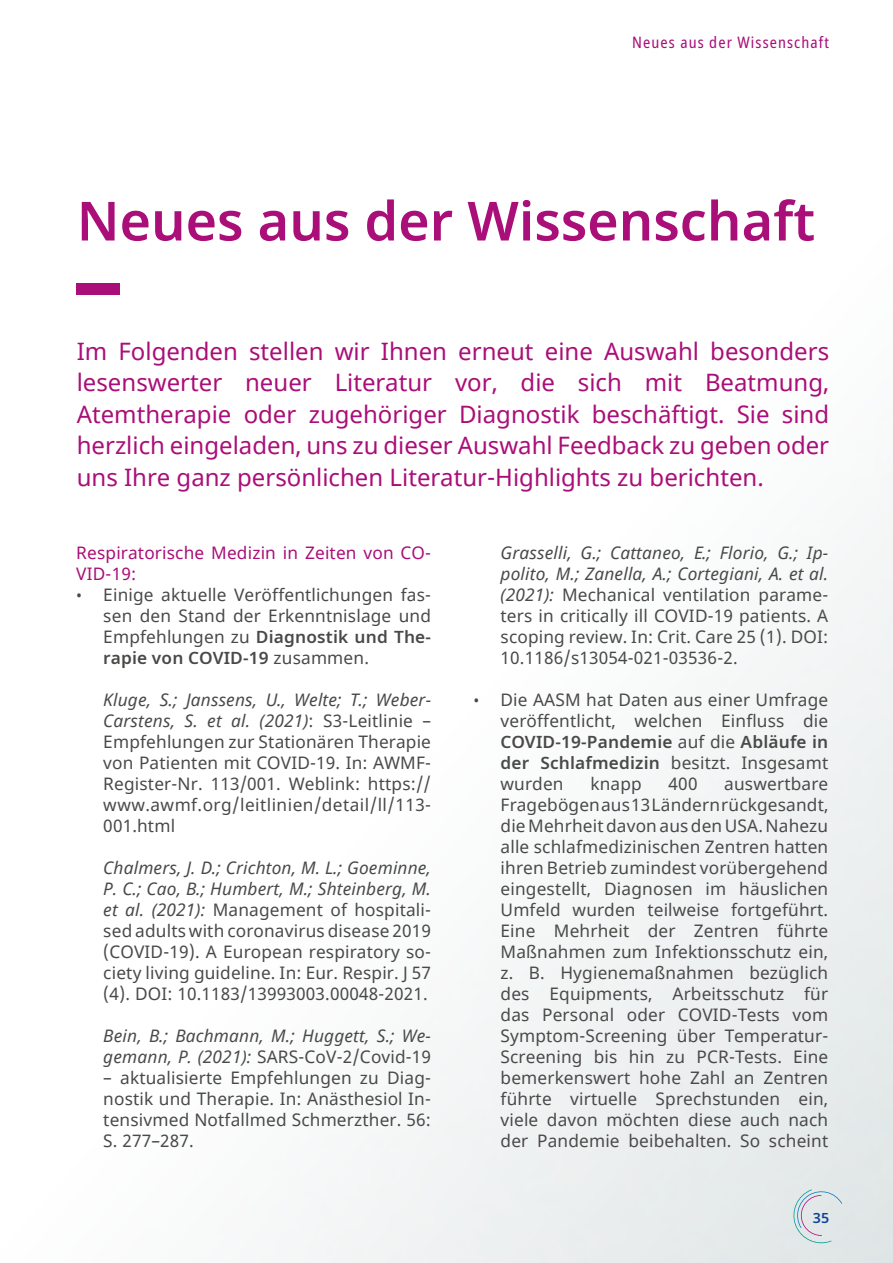
<style>
.page{position:relative;width:893px;height:1263px;background:#fff}
.page>*{position:absolute;margin:0;border:0;box-sizing:border-box;transform-origin:0 0}
.t1{font:600 54px "Noto Sans";color:#aa0e78}
.t2{font:24px/31.5px "Noto Sans";color:#aa0e78;text-align:justify}
.t3{font:17.25px/21px "Noto Sans";letter-spacing:.01em;color:#494948;text-align:justify}
.t4{font:italic 17.25px/21px "Noto Sans";letter-spacing:.01em;color:#494948}
.t5{font:17.25px/21px "Noto Sans";letter-spacing:.01em;color:#aa0e78}
.t6{font:condensed 15.75px "Noto Sans";letter-spacing:.07em;color:#aa0e78}
.t7{font:600 14.25px "Noto Sans";color:#0f4396}
.s1{font-size:15.75px}
.s2{font-weight:600}
.s3{font-style:italic}
.s4{font-style:normal}
</style>
<div class="page">
<img style="left:76px;top:283px;width:817px;height:980px">
<div style="left:77px;top:283px;width:43px;height:12px;background:#aa0e78"></div>
<svg style="left:793px;top:1188px;width:49px;height:56px;background:#d6dfe3"></svg>
<p class="t6" style="left:632px;top:31px;width:198px">Neues aus der Wissenschaft</p>
<h1 class="t1" style="left:77px;top:183px;width:740px">Neues aus der Wissenschaft</h1>
<p class="t2" style="left:77px;top:336px;width:754px">Im Folgenden stellen wir Ihnen erneut eine Auswahl besonders lesenswerter neuer Literatur vor, die sich mit Beatmung, Atemtherapie oder zugehöriger Diagnostik beschäftigt. Sie sind herzlich eingeladen, uns zu dieser Auswahl Feedback zu geben oder uns Ihre ganz persönlichen Literatur-Highlights zu berichten.</p>
<p class="t5" style="left:76px;top:543px;width:356px">Respiratorische Medizin in Zeiten von CO-<br>VID-19:</p>
<p class="t3" style="left:103px;top:585px;width:329px;text-indent:-27px"><span class="s1">•</span> Einige aktuelle Veröffentlichungen fas&shy;sen den Stand der Erkenntnislage und Empfehlungen zu <span class="s2">Diagnostik und The&shy;rapie von COVID-19</span> zusammen.</p>
<p class="t3" style="left:103px;top:690px;width:329px"><span class="s3">Kluge, S.; Janssens, U., Welte; T.; Weber-Carstens, S. et al. (2021)</span>: S3-Leitlinie – Empfehlungen zur Stationären Therapie von Patienten mit COVID-19. In: AWMF-Register-Nr. 113/001. Weblink: https:// www.awmf.org/leitlinien/detail/ll/113- 001.html</p>
<p class="t3" style="left:103px;top:858px;width:329px"><span class="s3">Chalmers, J. D.; Crichton, M. L.; Goeminne, P. C.; Cao, B.; Humbert, M.; Shteinberg, M. et al. (2021):</span> Management of hospitali&shy;sed adults with coronavirus disease 2019 (COVID-19). A European respiratory so&shy;ciety living guideline. In: Eur. Respir. J 57 (4). DOI: 10.1183/13993003.00048-2021.</p>
<p class="t4" style="left:103px;top:1025px;width:329px">Bein, B.; Bachmann, M.; Huggett, S.; We&shy;gemann, P. (2021): <span class="s4">SARS-CoV-2/Covid-19</span></p>
<p class="t3" style="left:103px;top:1068px;width:329px">– aktualisierte Empfehlungen zu Diag&shy;nostik und Therapie. In: Anästhesiol In&shy;tensivmed Notfallmed Schmerzther. 56:<br>S. 277–287.</p>
<p class="t3" style="left:501px;top:543px;width:329px"><span class="s3">Grasselli, G.; Cattaneo, E.; Florio, G.; Ip&shy;polito, M.; Zanella, A.; Cortegiani, A. et al. (2021):</span> Mechanical ventilation parame&shy;ters in critically ill COVID-19 patients. A scoping review. In: Crit. Care 25 (1). DOI:<br>10.1186/s13054-021-03536-2.</p>
<p class="t3" style="left:501px;top:690px;width:329px;text-indent:-27px"><span class="s1">•</span> Die AASM hat Daten aus einer Umfrage veröffentlicht, welchen Einfluss die <span class="s2">COVID-19-Pandemie</span> auf die <span class="s2">Abläufe in der Schlafmedizin</span> besitzt. Insgesamt wurden</p>
<p class="t3" style="left:501px;top:774px;width:329px;text-indent:224px">auswertbare Fragebögen aus 13 Ländern rückgesandt, die Mehrheit davon aus den USA. Nahezu alle schlafmedizinischen Zentren hatten ihren Betrieb zumindest vorübergehend eingestellt, Diagnosen im häuslichen Umfeld wurden teilweise fortgeführt.<br>Eine Mehrheit der Zentren führte Maßnahmen zum Infektionsschutz ein, z. B. Hygienemaßnahmen bezüglich des Equipments, Arbeitsschutz für das Personal oder COVID-Tests vom Symptom-Screening über Temperatur-Screening bis hin zu PCR-Tests. Eine bemerkenswert hohe Zahl an Zentren führte virtuelle Sprechstunden ein, viele davon möchten diese auch nach der Pandemie beibehalten. So scheint</p>
<p class="t3" style="left:590px;top:774px;width:53px">knapp</p>
<p class="t3" style="left:669px;top:774px;width:30px">400</p>
<p class="t7" style="left:813px;top:1208px;width:18px">35</p>
</div>
